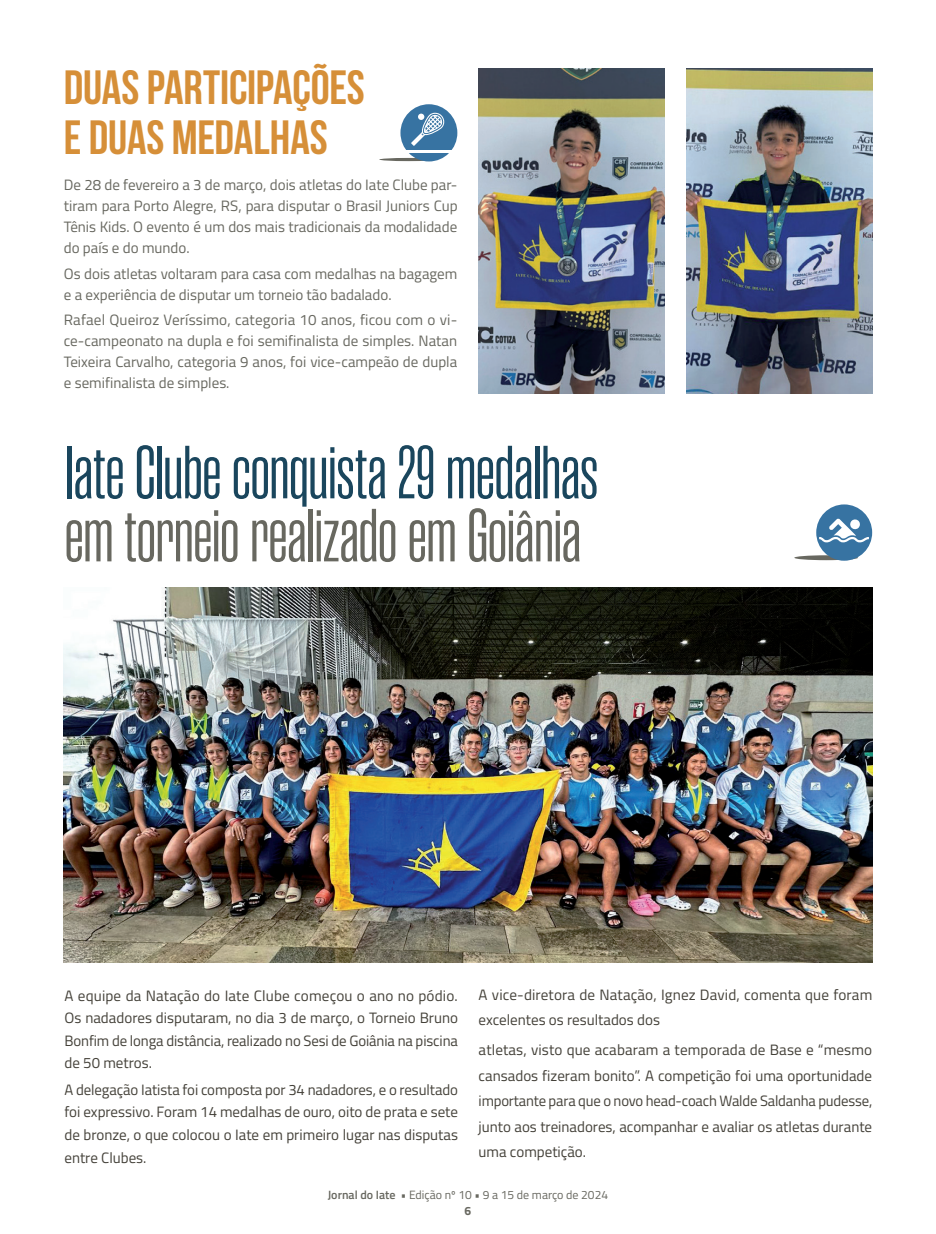
<style>
.page{position:relative;width:936px;height:1234px;background:#fff}
.page>*{position:absolute;margin:0;border:0;box-sizing:border-box;transform-origin:0 0}
.t1{font:75px "Rama Gothic M";letter-spacing:-.01em;color:#1a465d}
.t2{font:75px "Rama Gothic M";letter-spacing:-.01em;color:#686860}
.t3{font:700 48px/49.5px "Bebas Neue";letter-spacing:-.005em;color:#d68f38}
.t4{font:15px/22.5px "Titillium Web";color:#444139;text-align:justify}
.t5{font:15px/21px "Titillium Web";color:#686860;text-align:justify}
.t6{font:12px/16.2px "Titillium Web";color:#686860;text-align:center}
.s1{font-weight:600}
.s2{font-weight:700}
</style>
<div class="page">
<img style="left:64px;top:587px;width:808px;height:375px">
<div style="left:794px;top:555px;width:64px;height:5px;background:#686860;border-radius:50%"></div>
<div style="left:816px;top:504px;width:56px;height:56px;background:#3773a2;border-radius:50%"></div>
<svg style="left:819px;top:518px;width:49px;height:24px"></svg>
<img style="left:478px;top:68px;width:186px;height:325px">
<img style="left:686px;top:68px;width:186px;height:325px">
<hr style="left:379px;top:158px;width:57px;height:3px;background:#686860;border-radius:50%">
<div style="left:400px;top:104px;width:57px;height:57px;background:#3773a2;border-radius:50%"></div>
<svg style="left:411px;top:113px;width:34px;height:33px"></svg>
<hr style="left:402px;top:150px;width:53px;height:3px;background:#fff">
<h2 class="t3" style="left:64px;top:62px;width:302px">DUAS PARTICIPAÇÕES<br>E DUAS MEDALHAS</h2>
<p class="t5" style="left:64px;top:174px;width:395px">De 28 de fevereiro a 3 de março, dois atletas do Iate Clube par&shy;tiram para Porto Alegre, RS, para disputar o Brasil Juniors Cup Tênis Kids. O evento é um dos mais tradicionais da modalidade do país e do mundo.</p>
<p class="t5" style="left:64px;top:262px;width:395px">Os dois atletas voltaram para casa com medalhas na bagagem e a experiência de disputar um torneio tão badalado.</p>
<p class="t5" style="left:64px;top:308px;width:395px">Rafael Queiroz Veríssimo, categoria 10 anos, ficou com o vi&shy;ce-campeonato na dupla e foi semifinalista de simples. Natan Teixeira Carvalho, categoria 9 anos, foi vice-campeão de dupla e semifinalista de simples.</p>
<h1 class="t1" style="left:64px;top:435px;width:535px">Iate Clube conquista 29 medalhas</h1>
<h1 class="t2" style="left:64px;top:498px;width:518px">em torneio realizado em Goiânia</h1>
<p class="t4" style="left:64px;top:983px;width:395px">A equipe da Natação do Iate Clube começou o ano no pódio.<br>Os nadadores disputaram, no dia 3 de março, o Torneio Bruno Bonfim de longa distância, realizado no Sesi de Goiânia na piscina de 50 metros.</p>
<p class="t4" style="left:64px;top:1077px;width:395px">A delegação Iatista foi composta por 34 nadadores, e o resultado foi expressivo. Foram 14 medalhas de ouro, oito de prata e sete de bronze, o que colocou o Iate em primeiro lugar nas disputas entre Clubes.</p>
<p class="t4" style="left:478px;top:980px;width:395px;line-height:25.5px">A vice-diretora de Natação, Ignez David, comenta que foram excelentes os resultados dos</p>
<p class="t4" style="left:478px;top:1036px;width:395px;line-height:25.5px">atletas, visto que acabaram a temporada de Base e “mesmo cansados fizeram bonito”. A competição foi uma oportunidade importante para que o novo head-coach Walde Saldanha pudesse, junto aos treinadores, acompanhar e avaliar os atletas durante uma competição.</p>
<p class="t6" style="left:328px;top:1185px;width:282px"><span class="s1">Jornal do Iate •</span> Edição nº 10 • 9 a 15 de março de 2024<br><span class="s2">6</span></p>
</div>
